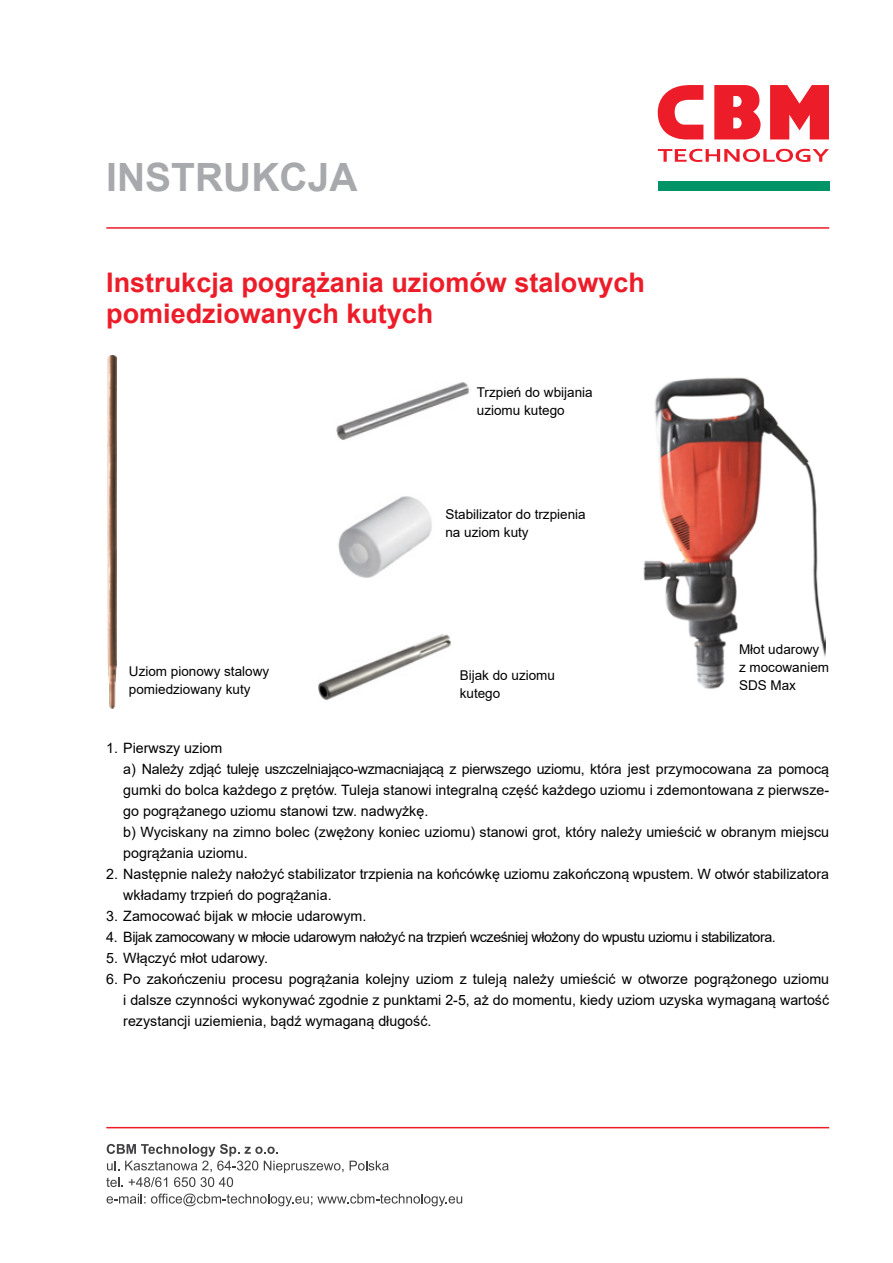
<style>
.page{position:relative;width:893px;height:1263px;background:#fff}
.page>*{position:absolute;margin:0;border:0;box-sizing:border-box;transform-origin:0 0}
.t1{font:700 39px "Arial";color:#a7a9ac}
.t2{font:700 27px/31.5px "Arial";color:#ed1c29}
.t3{font:14.25px/21px "Arial";color:#000}
.t4{font:14.25px "Arial";letter-spacing:-.03em;color:#000}
.t5{font:13.5px/18px "Arial";color:#000}
</style>
<div class="page">
<hr style="left:106px;top:227px;width:723px;height:2px;background:#ed1c29">
<hr style="left:106px;top:1127px;width:723px;height:1px;background:#ed1c29">
<svg style="left:658px;top:149px;width:171px;height:13px"></svg>
<svg style="left:770px;top:85px;width:59px;height:54px"></svg>
<svg style="left:658px;top:85px;width:45px;height:55px"></svg>
<svg style="left:714px;top:85px;width:47px;height:54px;background:#ef3c47"></svg>
<div style="left:659px;top:182px;width:171px;height:9px;background:#009366"></div>
<svg style="left:350px;top:1161px;width:39px;height:9px"></svg>
<svg style="left:106px;top:1144px;width:238px;height:43px"></svg>
<svg style="left:107px;top:1193px;width:355px;height:13px"></svg>
<img style="left:643px;top:377px;width:183px;height:312px">
<img style="left:107px;top:356px;width:10px;height:352px">
<img style="left:336px;top:382px;width:133px;height:58px">
<img style="left:338px;top:496px;width:94px;height:82px">
<img style="left:318px;top:634px;width:133px;height:66px">
<h1 class="t1" style="left:106px;top:150px;width:253px">INSTRUKCJA</h1>
<h2 class="t2" style="left:106px;top:267px;width:540px">Instrukcja pogrążania uziomów stalowych pomiedziowanych kutych</h2>
<p class="t5" style="left:477px;top:383px;width:117px">Trzpień do wbijania uziomu kutego</p>
<p class="t5" style="left:129px;top:662px;width:142px">Uziom pionowy stalowy pomiedziowany kuty</p>
<p class="t5" style="left:445px;top:506px;width:142px">Stabilizator do trzpienia na uziom kuty</p>
<p class="t5" style="left:460px;top:666px;width:97px">Bijak do uziomu kutego</p>
<p class="t5" style="left:739px;top:640px;width:92px">Młot udarowy z mocowaniem<br>SDS Max</p>
<p class="t3" style="left:123px;top:737px;width:707px;text-indent:-17px">1. Pierwszy uziom<br>a) Należy zdjąć tuleję uszczelniająco-wzmacniającą z pierwszego uziomu, która jest przymocowana za pomocą gumki do bolca każdego z prętów. Tuleja stanowi integralną część każdego uziomu i zdemontowana z pierwsze&shy;go pogrążanego uziomu stanowi tzw. nadwyżkę.<br>b) Wyciskany na zimno bolec (zwężony koniec uziomu) stanowi grot, który należy umieścić w obranym miejscu pogrążania uziomu.</p>
<p class="t3" style="left:123px;top:863px;width:707px;text-indent:-17px">2. Następnie należy nałożyć stabilizator trzpienia na końcówkę uziomu zakończoną wpustem. W otwór stabilizatora wkładamy trzpień do pogrążania.</p>
<p class="t3" style="left:106px;top:905px;width:262px">3. Zamocować bijak w młocie udarowym.</p>
<p class="t4" style="left:106px;top:927px;width:671px">4. Bijak zamocowany w młocie udarowym nałożyć na trzpień wcześniej włożony do wpustu uziomu i stabilizatora.</p>
<p class="t3" style="left:106px;top:947px;width:163px">5. Włączyć młot udarowy.</p>
<p class="t3" style="left:123px;top:968px;width:707px;text-align:justify;text-indent:-17px">6. Po zakończeniu procesu pogrążania kolejny uziom z tuleją należy umieścić w otworze pogrążonego uziomu i dalsze czynności wykonywać zgodnie z punktami 2-5, aż do momentu, kiedy uziom uzyska wymaganą wartość rezystancji uziemienia, bądź wymaganą długość.</p>
</div>
